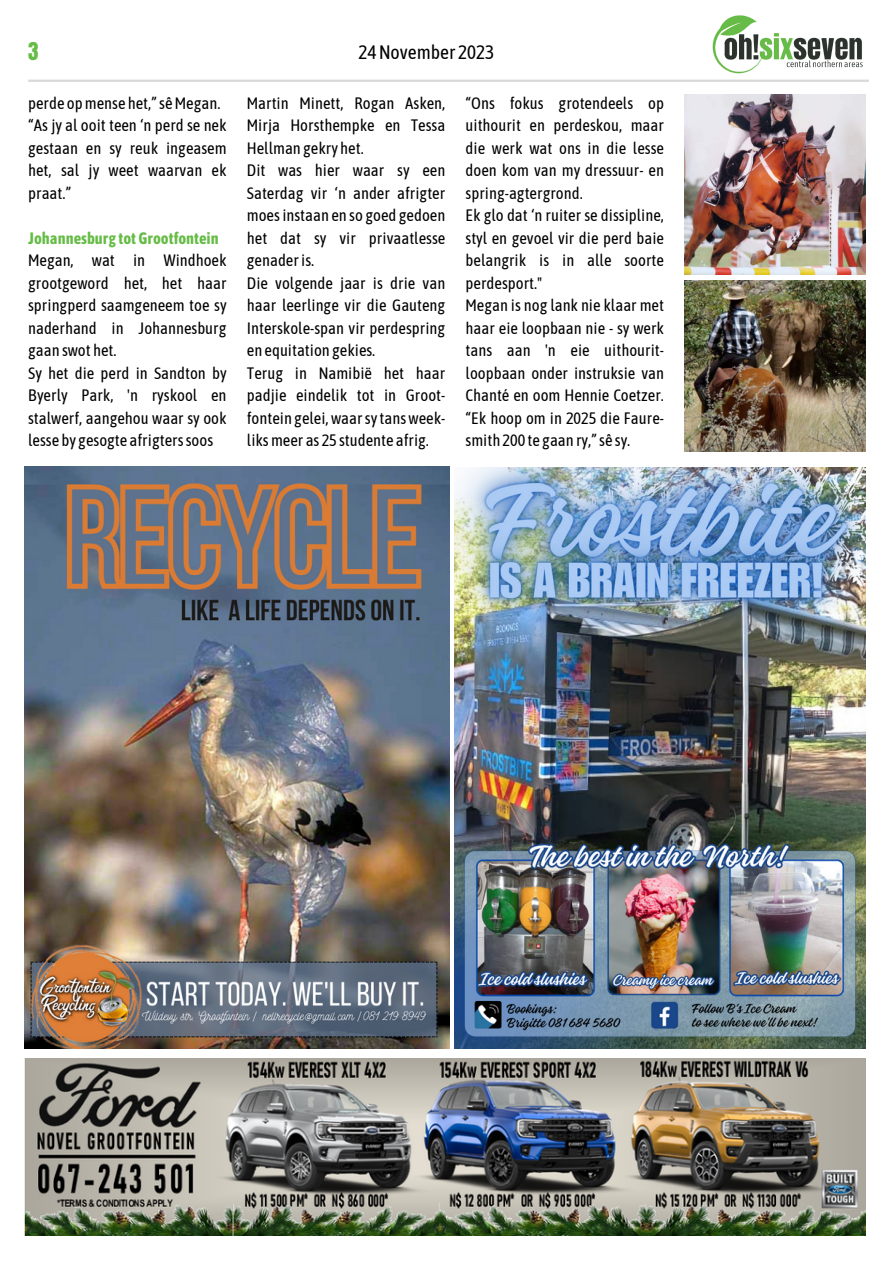
<style>
.page{position:relative;width:893px;height:1264px;background:#fff}
.page>*{position:absolute;margin:0;border:0;box-sizing:border-box;transform-origin:0 0}
.t1{font:21px "Anton";color:#66bc46}
.t2{font:19.5px "Asap Condensed";color:#000}
.t3{font:16.5px/22.5px "Asap Condensed";color:#000;text-align:justify}
.t4{font:700 16.5px "Asap Condensed";color:#66bc46}
</style>
<div class="page">
<img style="left:712px;top:15px;width:151px;height:59px">
<hr style="left:28px;top:80px;width:840px;height:2px;background:#d9d9d9">
<img style="left:25px;top:1058px;width:840px;height:177px">
<img style="left:25px;top:466px;width:424px;height:582px">
<img style="left:684px;top:95px;width:181px;height:179px">
<img style="left:684px;top:280px;width:181px;height:171px">
<img style="left:454px;top:467px;width:411px;height:581px">
<p class="t1" style="left:28px;top:36px;width:12px">3</p>
<p class="t2" style="left:358px;top:41px;width:137px">24November 2023</p>
<p class="t3" style="left:28px;top:91px;width:194px">perde opmense het,”sêMegan.</p>
<p class="t3" style="left:28px;top:114px;width:200px">“As jy al ooit teen ‘n perd se nek gestaan en sy reuk ingeasem het, sal jy weet waarvan ek praat.”</p>
<p class="t4" style="left:28px;top:228px;width:192px">Johannesburg totGrootfontein</p>
<p class="t3" style="left:28px;top:249px;width:200px">Megan, wat in Windhoek grootgeword het, het haar springperd saamgeneem toe sy naderhand in Johannesburg gaan swot het.</p>
<p class="t3" style="left:28px;top:361px;width:200px">Sy het die perd in Sandton by Byerly Park, 'n ryskool en stalwerf, aangehou waar sy ook lesse by gesogte afrigterssoos</p>
<p class="t3" style="left:465px;top:91px;width:200px">“Ons fokus grotendeels op uithourit en perdeskou, maar die werk wat ons in die lesse doen kom van my dressuur- en spring-agtergrond.</p>
<p class="t3" style="left:465px;top:204px;width:200px">Ek glo dat ‘n ruiter se dissipline, styl en gevoel vir die perd baie belangrik is in alle soorte perdesport."</p>
<p class="t3" style="left:465px;top:294px;width:200px">Megan is nog lank nie klaar met haar eie loopbaan nie - sy werk tans aan 'n eie uithourit&shy;loopbaan onder instruksie van Chanté en oom Hennie Coetzer. “Ek hoop om in 2025 die Faure&shy;smith 200 te gaan ry,”sê sy.</p>
<p class="t3" style="left:247px;top:91px;width:200px">Martin Minett, Rogan Asken, Mirja Horsthempke en Tessa Hellman gekry het.</p>
<p class="t3" style="left:247px;top:159px;width:200px">Dit was hier waar sy een Saterdag vir ‘n ander afrigter moesinstaan en so goed gedoen het dat sy vir privaatlesse genaderis.</p>
<p class="t3" style="left:247px;top:271px;width:200px">Die volgende jaar is drie van haar leerlinge vir die Gauteng Interskole-span vir perdespring en equitation gekies.</p>
<p class="t3" style="left:247px;top:361px;width:200px">Terug in Namibië het haar padjie eindelik tot in Groot&shy;fontein gelei,waarsytansweek&shy;liksmeer as 25 studente afrig.</p>
</div>
